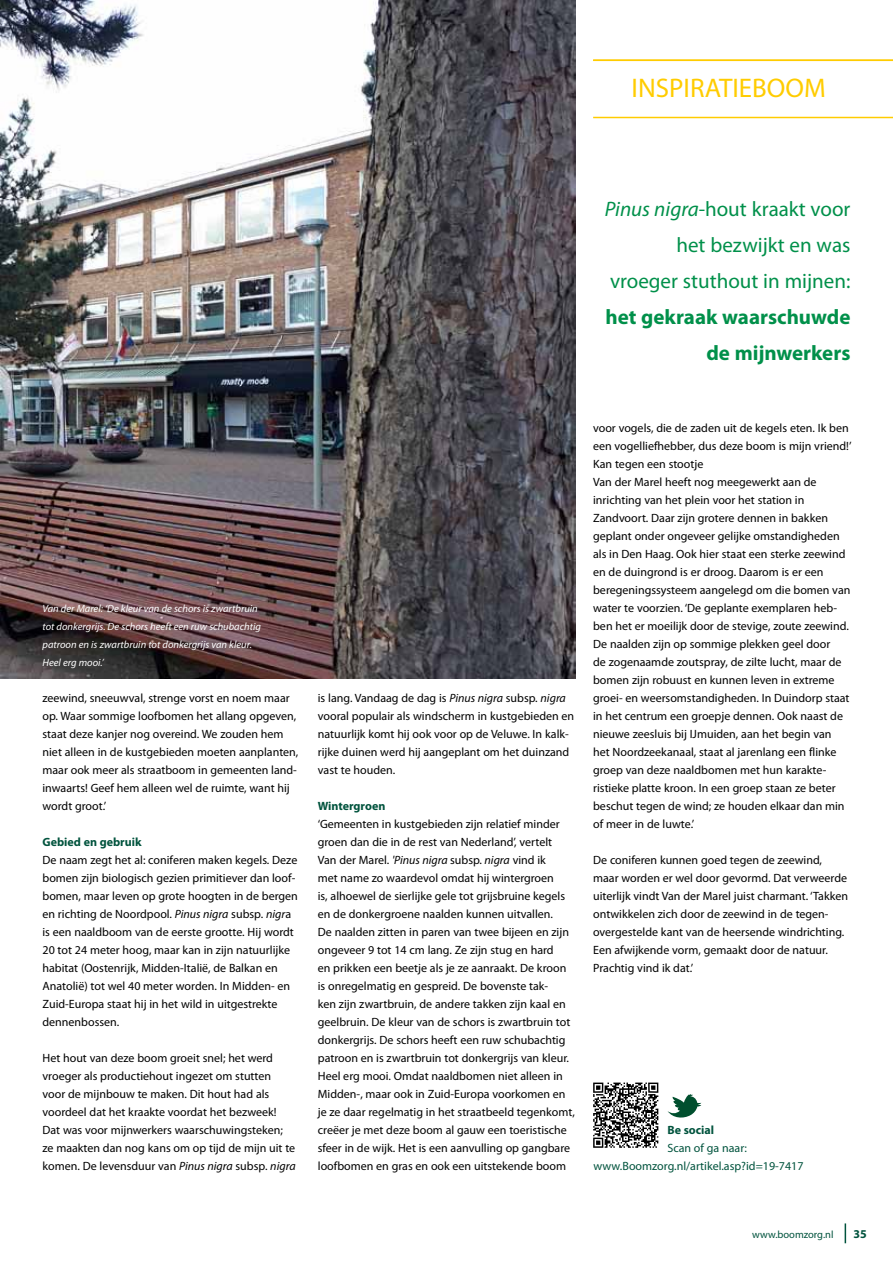
<style>
.page{position:relative;width:893px;height:1263px;background:#fff}
.page>*{position:absolute;margin:0;border:0;box-sizing:border-box;transform-origin:0 0}
.t1{font:27px "Myriad Pro";color:#fc0}
.t2{font:21px/36px "Myriad Pro";color:#00904a;text-align:right}
.t3{font:700 21px/36px "Myriad Pro";color:#00904a;text-align:right}
.t4{font:12px/18px "Myriad Pro";color:#000}
.t5{font:12px/18px "Myriad Pro";color:#00533d}
.t6{font:700 12px "Myriad Pro";color:#00533d}
.t7{font:italic 10.5px/18px "Myriad Pro";color:#fff}
.t8{font:10.5px "Myriad Pro";color:#00533d}
.s1{font-style:italic}
</style>
<div class="page">
<svg style="left:845px;top:1223px;width:1px;height:20px"></svg>
<hr style="left:593px;top:117px;width:300px;height:1px;background:#fc0">
<hr style="left:593px;top:60px;width:300px;height:1px;background:#fc0">
<img style="left:0;top:0;width:575px;height:678px">
<svg style="left:593px;top:1082px;width:65px;height:66px"></svg>
<svg style="left:667px;top:1094px;width:34px;height:23px"></svg>
<h1 class="t1" style="left:632px;top:71px;width:196px">INSPIRATIEBOOM</h1>
<h2 class="t2" style="left:605px;top:191px;width:247px"><span class="s1">Pinus nigra</span>-hout kraakt voor het bezwijkt en was vroeger stuthout in mijnen:</h2>
<h2 class="t3" style="left:605px;top:298px;width:247px">het gekraak waarschuwde de mijnwerkers</h2>
<p class="t7" style="left:43px;top:599px;width:220px">Van der Marel: ‘De kleur van de schors is zwartbruin tot donkergrijs. De schors heeft een ruw schubachtig patroon en is zwartbruin tot donkergrijs van kleur.<br>Heel erg mooi.’</p>
<p class="t4" style="left:43px;top:689px;width:257px">zeewind, sneeuwval, strenge vorst en noem maar op. Waar sommige loofbomen het allang opgeven, staat deze kanjer nog overeind. We zouden hem niet alleen in de kustgebieden moeten aanplanten, maar ook meer als straatboom in gemeenten land&shy;inwaarts! Geef hem alleen wel de ruimte, want hij wordt groot.’</p>
<p class="t6" style="left:43px;top:834px;width:101px">Gebied en gebruik</p>
<p class="t4" style="left:43px;top:851px;width:257px">De naam zegt het al: coniferen maken kegels. Deze bomen zijn biologisch gezien primitiever dan loof&shy;bomen, maar leven op grote hoogten in de bergen en richting de Noordpool. <span class="s1">Pinus nigra</span> subsp. <span class="s1">nigr</span>a is een naaldboom van de eerste grootte. Hij wordt 20 tot 24 meter hoog, maar kan in zijn natuurlijke habitat (Oostenrijk, Midden-Italië, de Balkan en Anatolië) tot wel 40 meter worden. In Midden- en Zuid-Europa staat hij in het wild in uitgestrekte dennenbossen.</p>
<p class="t4" style="left:43px;top:1049px;width:255px">Het hout van deze boom groeit snel; het werd vroeger als productiehout ingezet om stutten voor de mijnbouw te maken. Dit hout had als voordeel dat het kraakte voordat het bezweek!<br>Dat was voor mijnwerkers waarschuwingsteken; ze maakten dan nog kans om op tijd de mijn uit te komen. De levensduur van <span class="s1">Pinus nigra</span> subsp. <span class="s1">nigra</span></p>
<p class="t4" style="left:318px;top:689px;width:258px">is lang. Vandaag de dag is <span class="s1">Pinus nigra</span> subsp. <span class="s1">nigra </span>vooral populair als windscherm in kustgebieden en natuurlijk komt hij ook voor op de Veluwe. In kalk&shy;rijke duinen werd hij aangeplant om het duinzand vast te houden.</p>
<p class="t6" style="left:318px;top:798px;width:69px">Wintergroen</p>
<p class="t4" style="left:318px;top:815px;width:258px">‘Gemeenten in kustgebieden zijn relatief minder groen dan die in de rest van Nederland’, vertelt<br>Van der Marel. <span class="s1">'Pinus nigra</span> subsp. <span class="s1">nigra</span> vind ik<br>met name zo waardevol omdat hij wintergroen<br>is, alhoewel de sierlijke gele tot grijsbruine kegels en de donkergroene naalden kunnen uitvallen.<br>De naalden zitten in paren van twee bijeen en zijn ongeveer 9 tot 14 cm lang. Ze zijn stug en hard<br>en prikken een beetje als je ze aanraakt. De kroon is onregelmatig en gespreid. De bovenste tak-<br>ken zijn zwartbruin, de andere takken zijn kaal en geelbruin. De kleur van de schors is zwartbruin tot donkergrijs. De schors heeft een ruw schubachtig patroon en is zwartbruin tot donkergrijs van kleur.<br>Heel erg mooi. Omdat naaldbomen niet alleen in Midden-, maar ook in Zuid-Europa voorkomen en je ze daar regelmatig in het straatbeeld tegenkomt, creëer je met deze boom al gauw een toeristische sfeer in de wijk. Het is een aanvulling op gangbare loofbomen en gras en ook een uitstekende boom</p>
<p class="t4" style="left:593px;top:419px;width:260px">voor vogels, die de zaden uit de kegels eten. Ik ben een vogelliefhebber, dus deze boom is mijn vriend!’ Kan tegen een stootje<br>Van der Marel heeft nog meegewerkt aan de inrichting van het plein voor het station in Zandvoort. Daar zijn grotere dennen in bakken geplant onder ongeveer gelijke omstandigheden als in Den Haag. Ook hier staat een sterke zeewind en de duingrond is er droog. Daarom is er een beregeningssysteem aangelegd om die bomen van water te voorzien. ‘De geplante exemplaren heb&shy;ben het er moeilijk door de stevige, zoute zeewind.<br>De naalden zijn op sommige plekken geel door<br>de zogenaamde zoutspray, de zilte lucht, maar de bomen zijn robuust en kunnen leven in extreme groei- en weersomstandigheden. In Duindorp staat in het centrum een groepje dennen. Ook naast de nieuwe zeesluis bij IJmuiden, aan het begin van<br>het Noordzeekanaal, staat al jarenlang een flinke groep van deze naaldbomen met hun karakte&shy;ristieke platte kroon. In een groep staan ze beter beschut tegen de wind; ze houden elkaar dan min of meer in de luwte.’</p>
<p class="t4" style="left:593px;top:851px;width:256px">De coniferen kunnen goed tegen de zeewind, maar worden er wel door gevormd. Dat verweerde uiterlijk vindt Van der Marel juist charmant. ‘Takken ontwikkelen zich door de zeewind in de tegen&shy;overgestelde kant van de heersende windrichting.<br>Een afwijkende vorm, gemaakt door de natuur.<br>Prachtig vind ik dat.’</p>
<p class="t6" style="left:667px;top:1122px;width:48px">Be social</p>
<p class="t5" style="left:594px;top:1139px;width:211px;text-indent:74px">Scan of ga naar: www.Boomzorg.nl/artikel.asp?id=19-7417</p>
<p class="t8" style="left:752px;top:1228px;width:83px">www.boomzorg.nl</p>
<p class="t6" style="left:853px;top:1226px;width:15px">35</p>
</div>
